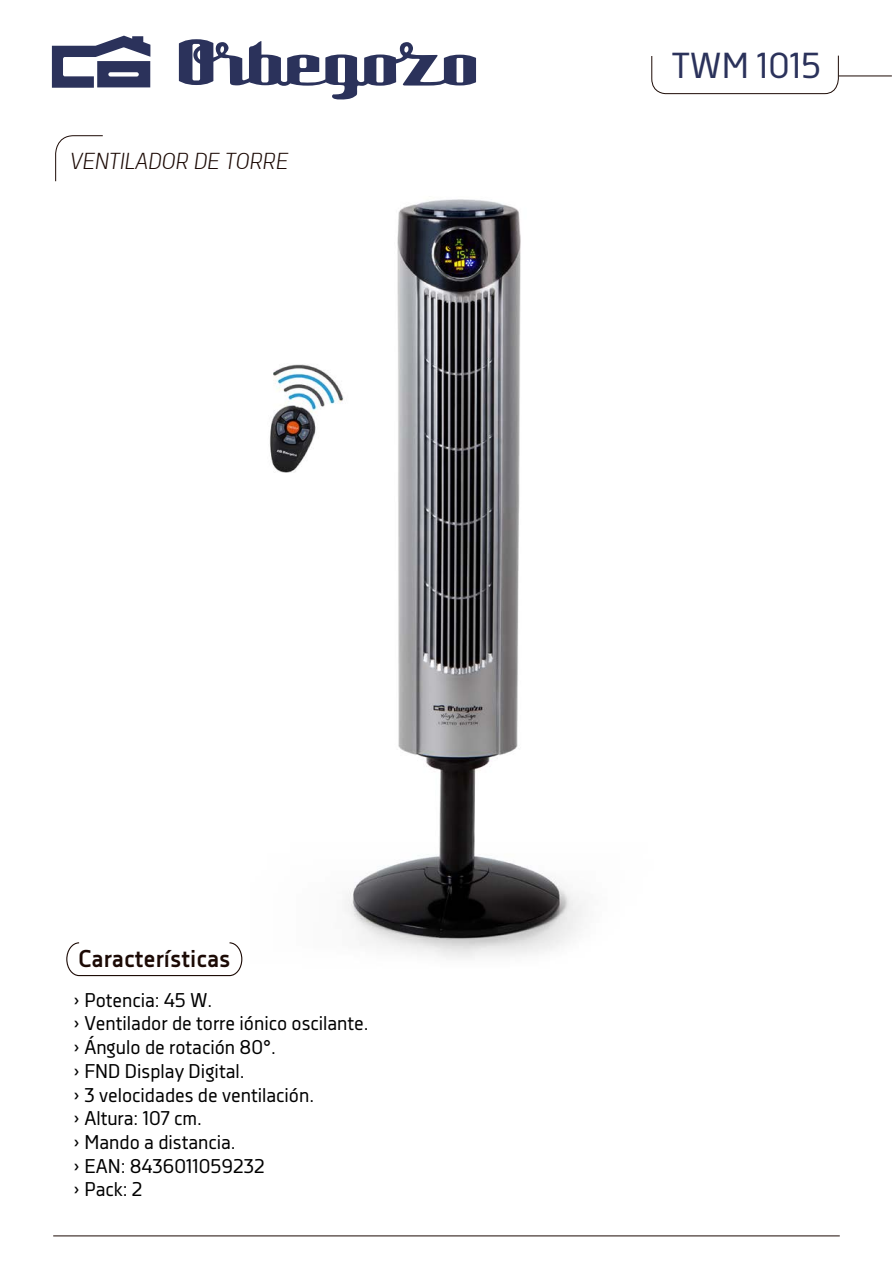
<style>
.page{position:relative;width:893px;height:1263px;background:#fff}
.page>*{position:absolute;margin:0;border:0;box-sizing:border-box;transform-origin:0 0}
.t1{font:36px "Decima Nova";color:#2b325b}
.t2{font:700 24.15px "Decima Nova";color:#1c0a05}
.t3{font:italic 300 22.5px "Decima Nova";color:#1c0a05}
.t4{font:19.8px/23.7px "Decima Nova";color:#000}
</style>
<div class="page">
<img style="left:181px;top:199px;width:404px;height:778px">
<hr style="left:53px;top:1235px;width:787px;height:1px;background:#1c0a05">
<hr style="left:839px;top:76px;width:53px;height:1px;background:#1c0a05">
<svg style="left:651px;top:55px;width:188px;height:39px"></svg>
<svg style="left:55px;top:135px;width:48px;height:47px"></svg>
<svg style="left:52px;top:36px;width:98px;height:52px"></svg>
<svg style="left:179px;top:39px;width:297px;height:61px"></svg>
<svg style="left:66px;top:942px;width:176px;height:34px"></svg>
<p class="t3" style="left:70px;top:148px;width:220px">VENTILADOR DE TORRE</p>
<h1 class="t1" style="left:672px;top:45px;width:151px">TWM 1015</h1>
<p class="t2" style="left:78px;top:944px;width:154px">Características</p>
<p class="t4" style="left:73px;top:988px;width:297px">› Potencia: 45 W.<br>› Ventilador de torre iónico oscilante. › Ángulo de rotación 80°.<br>› FND Display Digital.<br>› 3 velocidades de ventilación.<br>› Altura: 107 cm.<br>› Mando a distancia.<br>› EAN: 8436011059232<br>› Pack: 2</p>
</div>
